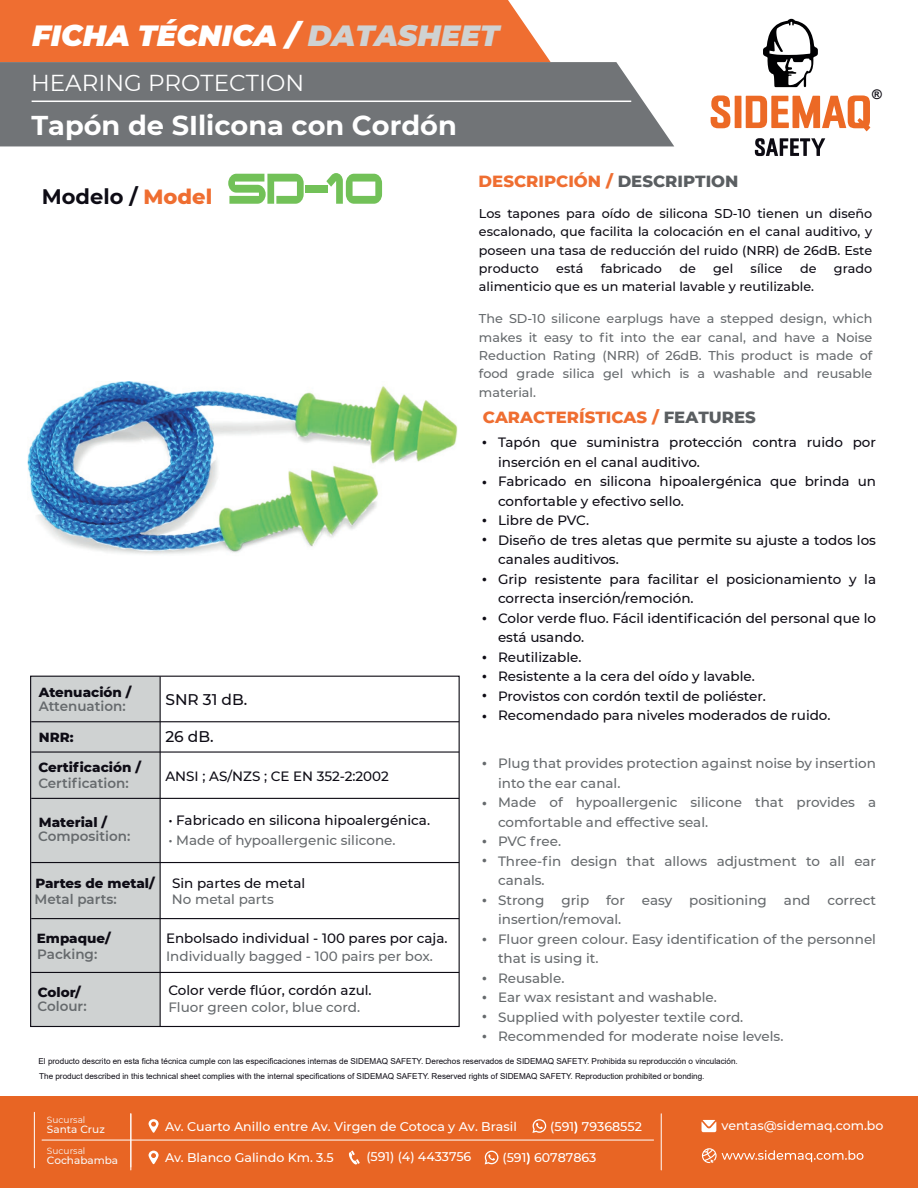
<style>
.page{position:relative;width:918px;height:1188px;background:#fff}
.page>*{position:absolute;margin:0;border:0;box-sizing:border-box;transform-origin:0 0}
.t1{font:italic 900 29.25px "Montserrat";color:#fff}
.t2{font:700 27.15px "Montserrat";color:#fff}
.t3{font:23.1px "Montserrat";color:#fff}
.t4{font:700 21px "Montserrat";color:#0e0c15}
.t5{font:500 19.5px/39.3px "Montserrat";color:#0e0c15}
.t6{font:500 19.5px/39.3px "Montserrat";color:#666a6d}
.t7{font:800 16.5px "Montserrat";color:#ef6e31}
.t8{font:500 15.45px "Montserrat";color:#0e0c15}
.t9{font:500 13.5px/19.5px "Montserrat";color:#0e0c15}
.t10{font:500 13.5px/19.5px "Montserrat";color:#666a6d}
.t11{font:800 13.5px "Montserrat";color:#0e0c15}
.t12{font:600 13.5px "Montserrat";color:#666a6d}
.t13{font:700 13.2px "Arial";color:#0d0b13}
.t14{font:500 12.75px/18.5px "Montserrat";color:#0e0c15;text-align:justify}
.t15{font:500 12.75px/18.5px "Montserrat";color:#666a6d;text-align:justify}
.t16{font:500 12.6px "Montserrat";color:#fff}
.t17{font:500 10.5px "Montserrat";color:#f8f7f7}
.t18{font:9px "Montserrat";color:#f8f7f7}
.t19{font:8.1px/14.7px "Arial";color:#0e0c15}
.s1{color:#cfd2d2}
.s2{font-weight:800;color:#ef6e31}
.s3{color:#5a5e61}
</style>
<div class="page">
<div style="left:0;top:0;width:551px;height:62px;background:#ef6e31"></div>
<div style="left:0;top:62px;width:674px;height:84px;background:#717477"></div>
<svg style="left:763px;top:19px;width:55px;height:68px"></svg>
<svg style="left:711px;top:95px;width:159px;height:36px"></svg>
<svg style="left:755px;top:138px;width:70px;height:18px"></svg>
<hr style="left:32px;top:101px;width:599px;height:1px;background:#fff">
<div style="left:31px;top:676px;width:129px;height:350px;background:#cfd2d2"></div>
<div style="left:30px;top:676px;width:430px;height:351px;border:1px solid #0e0c15"></div>
<hr style="left:31px;top:798px;width:428px;height:1px;background:#0e0c15">
<hr style="left:31px;top:751px;width:428px;height:2px;background:#0e0c15">
<hr style="left:31px;top:721px;width:428px;height:1px;background:#0e0c15">
<hr style="left:31px;top:918px;width:428px;height:1px;background:#0e0c15">
<hr style="left:31px;top:862px;width:428px;height:1px;background:#0e0c15">
<hr style="left:31px;top:972px;width:428px;height:1px;background:#0e0c15">
<hr style="left:160px;top:676px;width:1px;height:350px;background:#0e0c15">
<svg style="left:228px;top:174px;width:76px;height:30px"></svg>
<div style="left:306px;top:185px;width:22px;height:8px;background:#72c158"></div>
<svg style="left:326px;top:173px;width:56px;height:31px"></svg>
<img style="left:27px;top:382px;width:430px;height:172px">
<div style="left:0;top:1097px;width:918px;height:91px;background:#e86524"></div>
<svg style="left:702px;top:1148px;width:161px;height:15px"></svg>
<svg style="left:702px;top:1120px;width:14px;height:12px"></svg>
<svg style="left:485px;top:1151px;width:13px;height:13px"></svg>
<svg style="left:149px;top:1151px;width:10px;height:13px"></svg>
<svg style="left:532px;top:1119px;width:14px;height:14px"></svg>
<svg style="left:149px;top:1119px;width:10px;height:14px"></svg>
<svg style="left:349px;top:1151px;width:11px;height:14px"></svg>
<hr style="left:42px;top:1140px;width:612px;height:1px;background:#fff">
<hr style="left:34px;top:1112px;width:1px;height:56px;background:#fff">
<hr style="left:661px;top:1114px;width:1px;height:56px;background:#fff">
<hr style="left:131px;top:1114px;width:1px;height:56px;background:#fff">
<h1 class="t1" style="left:32px;top:14px;width:469px">FICHA TÉCNICA / <span class="s1">DATASHEET</span></h1>
<h3 class="t3" style="left:31px;top:67px;width:274px">HEARING PROTECTION</h3>
<h2 class="t2" style="left:31px;top:106px;width:427px">Tapón de SIlicona con Cordón</h2>
<p class="t13" style="left:872px;top:85px;width:11px">®</p>
<h3 class="t4" style="left:42px;top:181px;width:172px">Modelo / <span class="s2">Model</span></h3>
<p class="t11" style="left:39px;top:682px;width:94px">Atenuación /</p>
<p class="t11" style="left:39px;top:727px;width:36px">NRR:</p>
<p class="t8" style="left:165px;top:726px;width:50px">26 dB.</p>
<p class="t8" style="left:165px;top:689px;width:84px">SNR 31 dB.</p>
<p class="t12" style="left:39px;top:697px;width:88px">Attenuation:</p>
<p class="t11" style="left:38px;top:757px;width:104px">Certificación /</p>
<p class="t12" style="left:38px;top:773px;width:92px">Certification:</p>
<p class="t9" style="left:165px;top:766px;width:225px">ANSI ; AS/NZS ; CE EN 352-2:2002</p>
<p class="t11" style="left:39px;top:813px;width:70px">Material /</p>
<p class="t9" style="left:168px;top:810px;width:263px">• Fabricado en silicona hipoalergénica.</p>
<p class="t12" style="left:38px;top:827px;width:94px">Composition:</p>
<p class="t10" style="left:168px;top:830px;width:229px">• Made of hypoallergenic silicone.</p>
<p class="t11" style="left:35px;top:874px;width:121px">Partes de metal/</p>
<p class="t9" style="left:172px;top:873px;width:135px">Sin partes de metal</p>
<p class="t12" style="left:35px;top:889px;width:84px">Metal parts:</p>
<p class="t10" style="left:172px;top:889px;width:104px">No metal parts</p>
<p class="t11" style="left:37px;top:928px;width:75px">Empaque/</p>
<p class="t11" style="left:38px;top:982px;width:44px">Color/</p>
<p class="t9" style="left:169px;top:980px;width:205px">Color verde flúor, cordón azul.</p>
<p class="t9" style="left:166px;top:928px;width:283px">Enbolsado individual - 100 pares por caja.</p>
<p class="t12" style="left:37px;top:944px;width:62px">Packing:</p>
<p class="t10" style="left:166px;top:946px;width:268px">Individually bagged - 100 pairs per box.</p>
<p class="t12" style="left:38px;top:996px;width:51px">Colour:</p>
<p class="t10" style="left:168px;top:997px;width:193px">Fluor green color, blue cord.</p>
<p class="t7" style="left:479px;top:169px;width:261px">DESCRIPCIÓN / <span class="s3">DESCRIPTION</span></p>
<p class="t14" style="left:479px;top:204px;width:395px">Los tapones para oído de silicona SD-10 tienen un diseño escalonado, que facilita la colocación en el canal auditivo, y poseen una tasa de reducción del ruido (NRR) de 26dB. Este producto</p>
<p class="t14" style="left:556px;top:259px;width:29px">está</p>
<p class="t14" style="left:601px;top:259px;width:63px">fabricado</p>
<p class="t14" style="left:679px;top:259px;width:18px">de</p>
<p class="t14" style="left:713px;top:259px;width:22px">gel</p>
<p class="t14" style="left:751px;top:259px;width:34px">sílice</p>
<p class="t14" style="left:800px;top:259px;width:18px">de</p>
<p class="t14" style="left:834px;top:259px;width:40px">grado</p>
<p class="t14" style="left:479px;top:277px;width:337px">alimenticio que es un material lavable y reutilizable.</p>
<p class="t15" style="left:479px;top:309px;width:395px">The SD-10 silicone earplugs have a stepped design, which makes it easy to fit into the ear canal, and have a Noise Reduction Rating (NRR) of 26dB. This product is made of food grade silica gel which is a washable and reusable material.</p>
<p class="t7" style="left:483px;top:405px;width:274px">CARACTERÍSTICAS / <span class="s3">FEATURES</span></p>
<h3 class="t5" style="left:482px;top:421px;width:8px">•</h3>
<h3 class="t5" style="left:482px;top:461px;width:8px;line-height:38.5px">• •</h3>
<h3 class="t5" style="left:482px;top:518px;width:8px">•</h3>
<h3 class="t5" style="left:482px;top:557px;width:8px;text-align:justify">• • •</h3>
<h3 class="t5" style="left:482px;top:665px;width:8px;line-height:18.9px">• •</h3>
<h3 class="t5" style="left:482px;top:694px;width:8px">•</h3>
<p class="t9" style="left:498px;top:432px;width:380px">Tapón que suministra protección contra ruido por inserción en el canal auditivo.<br>Fabricado en silicona hipoalergénica que brinda un confortable y efectivo sello.<br>Libre de PVC.<br>Diseño de tres aletas que permite su ajuste a todos los canales auditivos.<br>Grip resistente para facilitar el posicionamiento y la correcta inserción/remoción.<br>Color verde fluo. Fácil identificación del personal que lo está usando.<br>Reutilizable.<br>Resistente a la cera del oído y lavable.<br>Provistos con cordón textil de poliéster.<br>Recomendado para niveles moderados de ruido.</p>
<h3 class="t6" style="left:482px;top:742px;width:8px">•</h3>
<h3 class="t6" style="left:482px;top:782px;width:8px;line-height:38.5px">• •</h3>
<h3 class="t6" style="left:482px;top:839px;width:8px">•</h3>
<h3 class="t6" style="left:482px;top:878px;width:8px;text-align:justify">• • •</h3>
<h3 class="t6" style="left:482px;top:986px;width:8px;line-height:18.9px">• •</h3>
<h3 class="t6" style="left:482px;top:1015px;width:8px">•</h3>
<p class="t10" style="left:498px;top:753px;width:380px">Plug that provides protection against noise by insertion into the ear canal.<br>Made of hypoallergenic silicone that provides a comfortable and effective seal.<br>PVC free.<br>Three-fin design that allows adjustment to all ear canals.<br>Strong</p>
<p class="t10" style="left:561px;top:890px;width:29px">grip</p>
<p class="t10" style="left:606px;top:890px;width:20px">for</p>
<p class="t10" style="left:642px;top:890px;width:32px">easy</p>
<p class="t10" style="left:689px;top:890px;width:79px">positioning</p>
<p class="t10" style="left:784px;top:890px;width:28px">and</p>
<p class="t10" style="left:827px;top:890px;width:50px">correct</p>
<p class="t10" style="left:498px;top:909px;width:380px">insertion/removal.<br>Fluor green colour. Easy identification of the personnel that is using it.<br>Reusable.<br>Ear wax resistant and washable.<br>Supplied with polyester textile cord.<br>Recommended for moderate noise levels.</p>
<p class="t19" style="left:39px;top:1054px;width:701px">El producto descrito en esta ficha técnica cumple con las especificaciones internas de SIDEMAQ SAFETY. Derechos reservados de SIDEMAQ SAFETY. Prohibida su reproducción o vinculación.<br>The product described in this technical sheet complies with the internal specifications of SIDEMAQ SAFETY. Reserved rights of SIDEMAQ SAFETY. Reproduction prohibited or bonding.</p>
<p class="t18" style="left:47px;top:1113px;width:40px">Sucursal</p>
<p class="t17" style="left:47px;top:1122px;width:59px">Santa Cruz</p>
<p class="t18" style="left:47px;top:1144px;width:40px">Sucursal</p>
<p class="t17" style="left:47px;top:1153px;width:73px">Cochabamba</p>
<p class="t16" style="left:165px;top:1117px;width:353px">Av. Cuarto Anillo entre Av. Virgen de Cotoca y Av. Brasil</p>
<p class="t16" style="left:550px;top:1118px;width:93px">(591) 79368552</p>
<p class="t16" style="left:366px;top:1148px;width:106px">(591) (4) 4433756</p>
<p class="t16" style="left:165px;top:1149px;width:170px">Av. Blanco Galindo Km. 3.5</p>
<p class="t16" style="left:502px;top:1149px;width:96px">(591) 60787863</p>
<p class="t16" style="left:721px;top:1117px;width:164px">ventas@sidemaq.com.bo</p>
</div>
